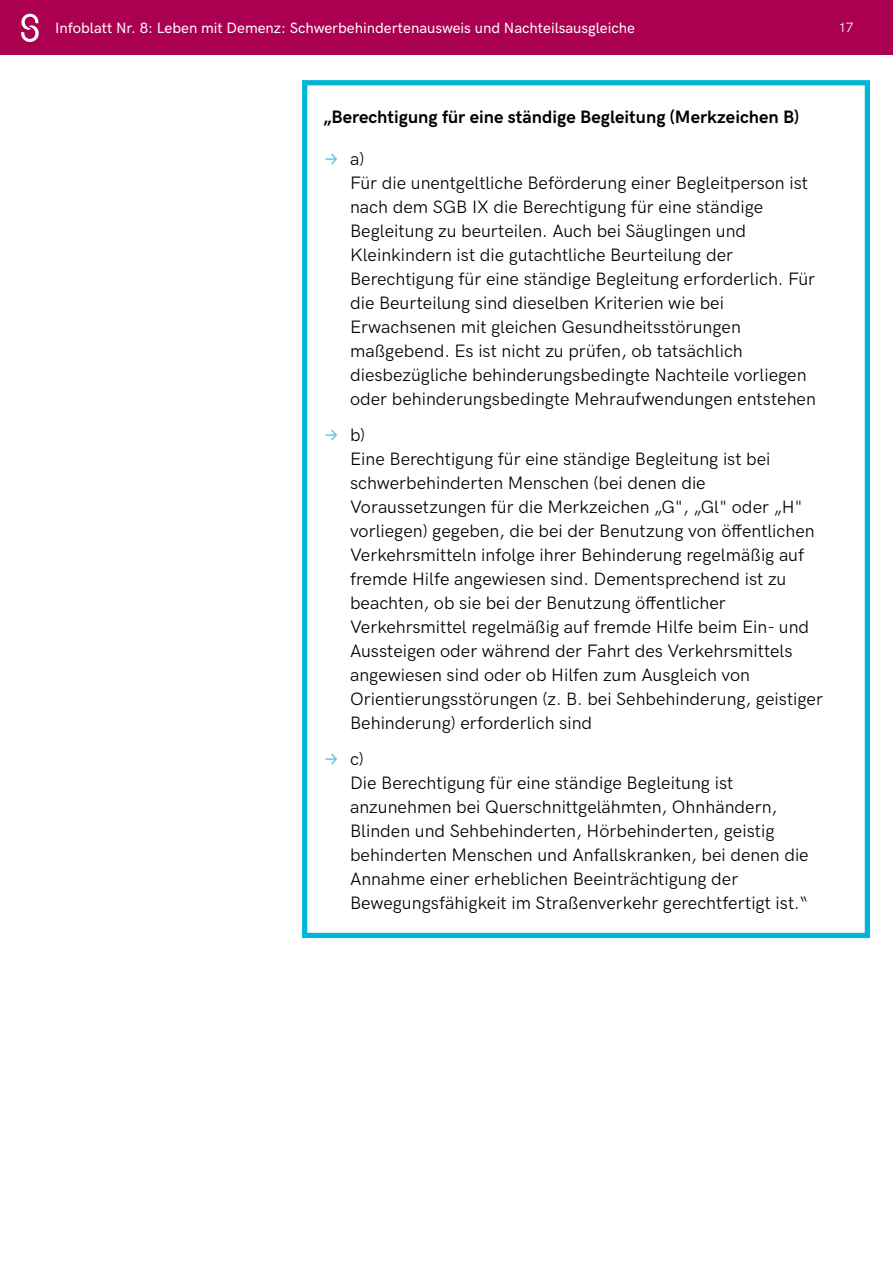
<style>
.page{position:relative;width:893px;height:1263px;background:#fff}
.page>*{position:absolute;margin:0;border:0;box-sizing:border-box;transform-origin:0 0}
.t1{font:18px/24px "HK Grotesk";color:#000}
.t2{font:700 18px "HK Grotesk";color:#000}
.t3{font:500 15px "HK Grotesk";color:#fff}
.t4{font:13.5px "HK Grotesk";color:#fff}
.s1{font-family:"Fira Sans";color:#63c0e1}
</style>
<div class="page">
<div style="left:0;top:0;width:893px;height:55px;background:#ab004f"></div>
<svg style="left:21px;top:14px;width:18px;height:28px"></svg>
<div style="left:302px;top:80px;width:568px;height:858px;border:5px solid #00b6d7"></div>
<p class="t3" style="left:55px;top:22px;width:581px">Infoblatt Nr. 8: Leben mit Demenz: Schwerbehindertenausweis und Nachteilsausgleiche</p>
<p class="t4" style="left:838px;top:23px;width:17px">17</p>
<p class="t2" style="left:323px;top:110px;width:478px">„Berechtigung für eine ständige Begleitung (Merkzeichen B)</p>
<p class="t1" style="left:350px;top:149px;width:467px;text-indent:-27px"><span class="s1">→</span> a)<br>Für die unentgeltliche Beförderung einer Begleitperson ist nach dem SGB IX die Berechtigung für eine ständige Begleitung zu beurteilen. Auch bei Säuglingen und Kleinkindern ist die gutachtliche Beurteilung der Berechtigung für eine ständige Begleitung erforderlich. Für die Beurteilung sind dieselben Kriterien wie bei Erwachsenen mit gleichen Gesundheitsstörungen maßgebend. Es ist nicht zu prüfen, ob tatsächlich diesbezügliche behinderungsbedingte Nachteile vorliegen oder behinderungsbedingte Mehraufwendungen entstehen</p>
<p class="t1" style="left:350px;top:425px;width:474px;text-indent:-27px"><span class="s1">→</span> b)<br>Eine Berechtigung für eine ständige Begleitung ist bei schwerbehinderten Menschen (bei denen die Voraussetzungen für die Merkzeichen „G", „Gl" oder „H" vorliegen) gegeben, die bei der Benutzung von öffentlichen Verkehrsmitteln infolge ihrer Behinderung regelmäßig auf fremde Hilfe angewiesen sind. Dementsprechend ist zu beachten, ob sie bei der Benutzung öffentlicher Verkehrsmittel regelmäßig auf fremde Hilfe beim Ein- und Aussteigen oder während der Fahrt des Verkehrsmittels angewiesen sind oder ob Hilfen zum Ausgleich von Orientierungsstörungen (z. B. bei Sehbehinderung, geistiger Behinderung) erforderlich sind</p>
<p class="t1" style="left:350px;top:749px;width:460px;text-indent:-27px"><span class="s1">→</span> c)<br>Die Berechtigung für eine ständige Begleitung ist anzunehmen bei Querschnittgelähmten, Ohnhändern, Blinden und Sehbehinderten, Hörbehinderten, geistig behinderten Menschen und Anfallskranken, bei denen die Annahme einer erheblichen Beeinträchtigung der Bewegungsfähigkeit im Straßenverkehr gerechtfertigt ist.“</p>
</div>
